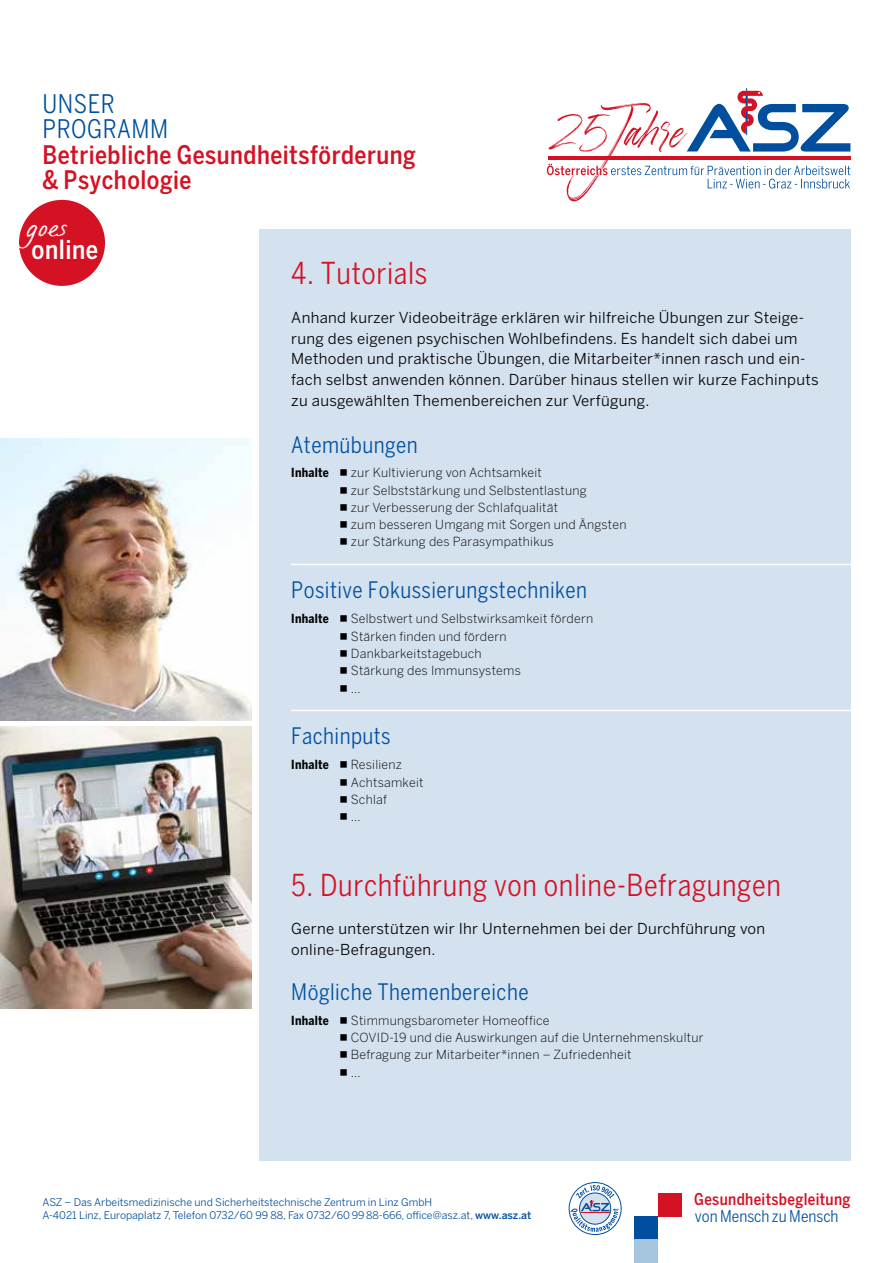
<style>
.page{position:relative;width:893px;height:1263px;background:#fff}
.page>*{position:absolute;margin:0;border:0;box-sizing:border-box;transform-origin:0 0}
.t1{font:46.8px "Aerobrush";color:#d51224}
.t2{font:condensed 30px "Benton Sans";letter-spacing:.02em;color:#d51224}
.t3{font:500 condensed 26.1px "Benton Sans";letter-spacing:.02em;color:#fff}
.t4{font:26.1px "FS Sammy";color:#fff}
.t5{font:500 condensed 25.35px/25.5px "Benton Sans";letter-spacing:.02em;color:#d51224}
.t6{font:condensed 25.35px/25.5px "Benton Sans";letter-spacing:.02em;color:#004f9f}
.t7{font:condensed 22.5px "Benton Sans";letter-spacing:.02em;color:#004f9f}
.t8{font:500 condensed 16.05px "Benton Sans";letter-spacing:.02em;color:#d51224}
.t9{font:condensed 16.05px "Benton Sans";color:#004f9f}
.t10{font:15px/20.7px "Benton Sans";letter-spacing:.02em;color:#000}
.t11{font:300 12.45px/17.2px "Benton Sans";letter-spacing:.02em;color:#000}
.t12{font:700 condensed 12.45px "Benton Sans";letter-spacing:.02em;color:#000}
.t13{font:10.5px/13.5px "Benton Sans";color:#004f9f}
.s1{font-size:21.9px}
.s2{font-weight:500}
</style>
<div class="page">
<div style="left:259px;top:230px;width:591px;height:931px;background:#d4e1ef"></div>
<div style="left:635px;top:1216px;width:23px;height:23px;background:#004f9f"></div>
<div style="left:658px;top:1193px;width:24px;height:23px;background:#d51224"></div>
<svg style="left:569px;top:1182px;width:52px;height:52px"></svg>
<div style="left:569px;top:1182px;width:52px;height:53px;border:1px solid #004f9f;border-radius:50%"></div>
<svg style="left:570px;top:1185px;width:48px;height:47px"></svg>
<div style="left:635px;top:1239px;width:23px;height:24px;background:#a5c4de"></div>
<svg style="left:546px;top:88px;width:304px;height:113px"></svg>
<img style="left:0;top:727px;width:252px;height:281px">
<img style="left:0;top:439px;width:252px;height:281px">
<div style="left:19px;top:200px;width:86px;height:86px;background:#d51224;border-radius:50%"></div>
<hr style="left:291px;top:564px;width:599px;height:1px;background:#fff">
<hr style="left:291px;top:710px;width:599px;height:1px;background:#fff">
<h3 class="t6" style="left:43px;top:91px;width:127px">UNSER<br>PROGRAMM</h3>
<h3 class="t5" style="left:43px;top:142px;width:375px">Betriebliche Gesundheitsförderung &amp; Psychologie</h3>
<h3 class="t4" style="left:26px;top:212px;width:42px">g oe<span class="s1">s</span></h3>
<h3 class="t3" style="left:32px;top:234px;width:68px">online</h3>
<h2 class="t2" style="left:291px;top:255px;width:138px">4. Tutorials</h2>
<h1 class="t1" style="left:550px;top:104px;width:61px">25</h1>
<p class="t10" style="left:291px;top:307px;width:529px">Anhand kurzer Videobeiträge erklären wir hilfreiche Übungen zur Steige&shy;rung des eigenen psychischen Wohlbefindens. Es handelt sich dabei um Methoden und praktische Übungen, die Mitarbeiter*innen rasch und ein&shy;fach selbst anwenden können. Darüber hinaus stellen wir kurze Fachinputs zu ausgewählten Themenbereichen zur Verfügung.</p>
<h3 class="t7" style="left:291px;top:431px;width:128px">Atemübungen</h3>
<p class="t12" style="left:291px;top:466px;width:39px">Inhalte</p>
<p class="t11" style="left:351px;top:464px;width:277px">zur Kultivierung von Achtsamkeit<br>zur Selbststärkung und Selbstentlastung<br>zur Verbesserung der Schlafqualität<br>zum besseren Umgang mit Sorgen und Ängsten zur Stärkung des Parasympathikus</p>
<h3 class="t7" style="left:291px;top:576px;width:297px">Positive Fokussierungstechniken</h3>
<p class="t12" style="left:291px;top:612px;width:39px">Inhalte</p>
<p class="t11" style="left:351px;top:610px;width:244px">Selbstwert und Selbstwirksamkeit fördern<br>Stärken finden und fördern<br>Dankbarkeitstagebuch<br>Stärkung des Immunsystems<br>…</p>
<h3 class="t7" style="left:291px;top:722px;width:101px">Fachinputs</h3>
<p class="t12" style="left:291px;top:758px;width:39px">Inhalte</p>
<p class="t11" style="left:351px;top:756px;width:74px">Resilienz<br>Achtsamkeit<br>Schlaf<br>…</p>
<h2 class="t2" style="left:291px;top:868px;width:491px">5. Durchführung von online-Befragungen</h2>
<p class="t10" style="left:291px;top:918px;width:475px">Gerne unterstützen wir Ihr Unternehmen bei der Durchführung von online-Befragungen.</p>
<h3 class="t7" style="left:291px;top:979px;width:239px">Mögliche Themenbereiche</h3>
<p class="t12" style="left:291px;top:1013px;width:39px">Inhalte</p>
<p class="t11" style="left:351px;top:1012px;width:354px">Stimmungsbarometer Homeoffice<br>COVID-19 und die Auswirkungen auf die Unternehmenskultur Befragung zur Mitarbeiter*innen – Zufriedenheit<br>…</p>
<p class="t13" style="left:43px;top:1195px;width:490px">ASZ – Das Arbeitsmedizinische und Sicherheitstechnische Zentrum in Linz GmbH<br>A-4021 Linz, Europaplatz 7, Telefon 0732/60 99 88, Fax 0732/60 99 88-666, office@asz.at, <span class="s2">www.asz.at</span></p>
<p class="t8" style="left:694px;top:1190px;width:158px">Gesundheitsbegleitung</p>
<p class="t9" style="left:695px;top:1207px;width:145px">von Mensch zu Mensch</p>
</div>
